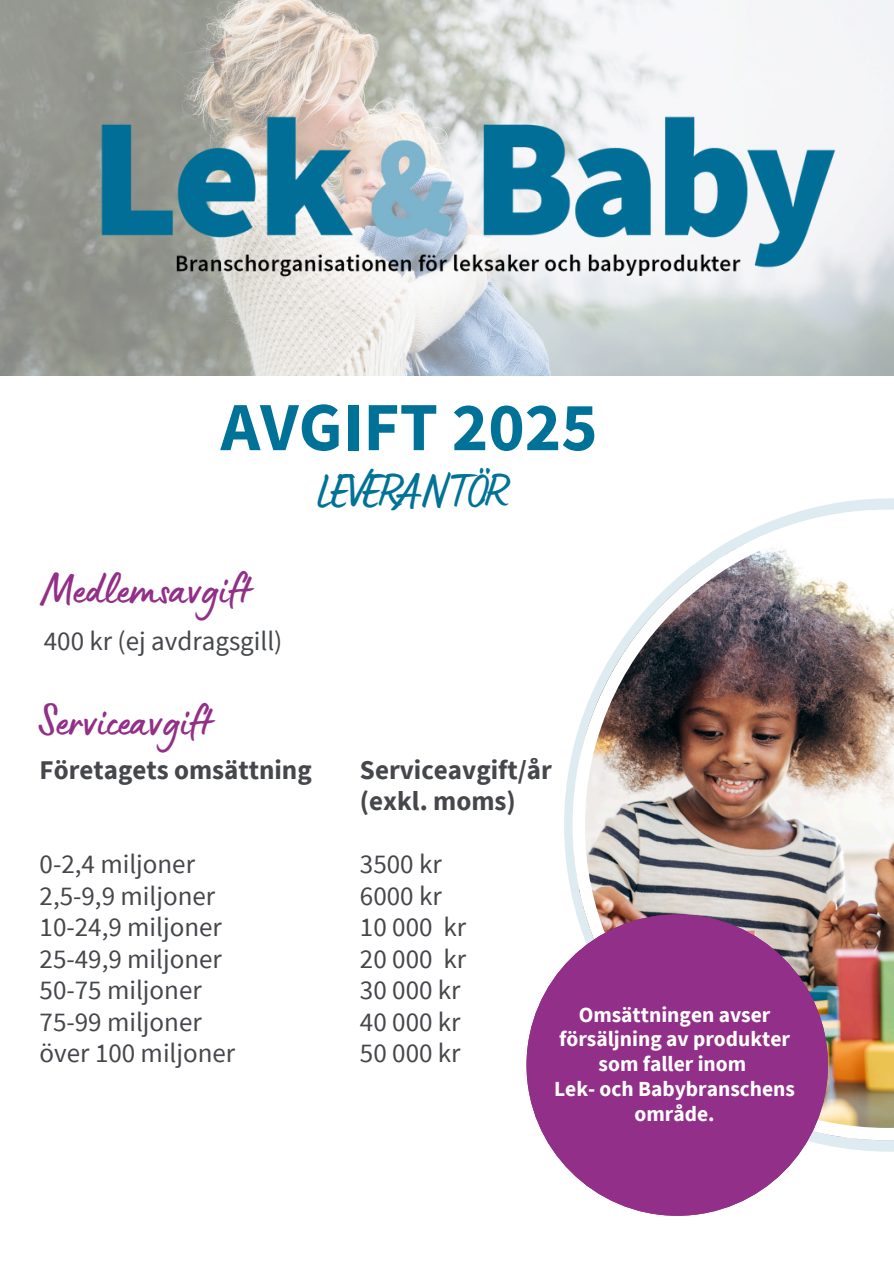
<style>
.page{position:relative;width:894px;height:1264px;background:#fff}
.page>*{position:absolute;margin:0;border:0;box-sizing:border-box;transform-origin:0 0}
.t1{font:700 69px "Source Sans Pro";color:#007298}
.t2{font:48px "Lumios Marker";color:#007298}
.t3{font:45.9px "Lumios Marker";color:#922f88}
.t4{font:27px/31.5px "Source Sans Pro";color:#45474b}
.t5{font:700 27px/31.5px "Source Sans Pro";color:#45474b}
.t6{font:700 21.45px/24.8px "Source Sans Pro";color:#fff;text-align:center}
</style>
<div class="page">
<svg style="left:564px;top:498px;width:329px;height:653px"></svg>
<img style="left:0;top:0;width:893px;height:376px">
<img style="left:572px;top:509px;width:321px;height:630px">
<svg style="left:526px;top:914px;width:301px;height:301px;background:#a25399"></svg>
<img style="left:33px;top:48px;width:849px;height:299px">
<p class="t1" style="left:220px;top:382px;width:378px">AVGIFT 2025</p>
<h1 class="t3" style="left:44px;top:574px;width:209px">Medlemsavgift</h1>
<h5 class="t4" style="left:44px;top:624px;width:240px">400 kr (ej avdragsgill)</h5>
<h4 class="t2" style="left:316px;top:476px;width:190px">LEVERANTÖR</h4>
<h2 class="t3" style="left:37px;top:706px;width:177px">Serviceavgift</h2>
<p class="t5" style="left:40px;top:753px;width:273px">Företagets omsättning</p>
<h3 class="t4" style="left:40px;top:847px;width:197px">0-2,4 miljoner<br>2,5-9,9 miljoner<br>10-24,9 miljoner<br>25-49,9 miljoner<br>50-75 miljoner<br>75-99 miljoner över 100 miljoner</h3>
<h4 class="t5" style="left:360px;top:753px;width:193px">Serviceavgift/år (exkl. moms)</h4>
<h5 class="t4" style="left:360px;top:847px;width:108px">3500 kr<br>6000 kr<br>10 000 kr<br>20 000 kr<br>30 000 kr<br>40 000 kr<br>50 000 kr</h5>
<h5 class="t6" style="left:559px;top:1001px;width:232px">Omsättningen avser försäljning av produkter som faller inom</h5>
<h3 class="t6" style="left:554px;top:1075px;width:242px">Lek- och Babybranschens område.</h3>
</div>
